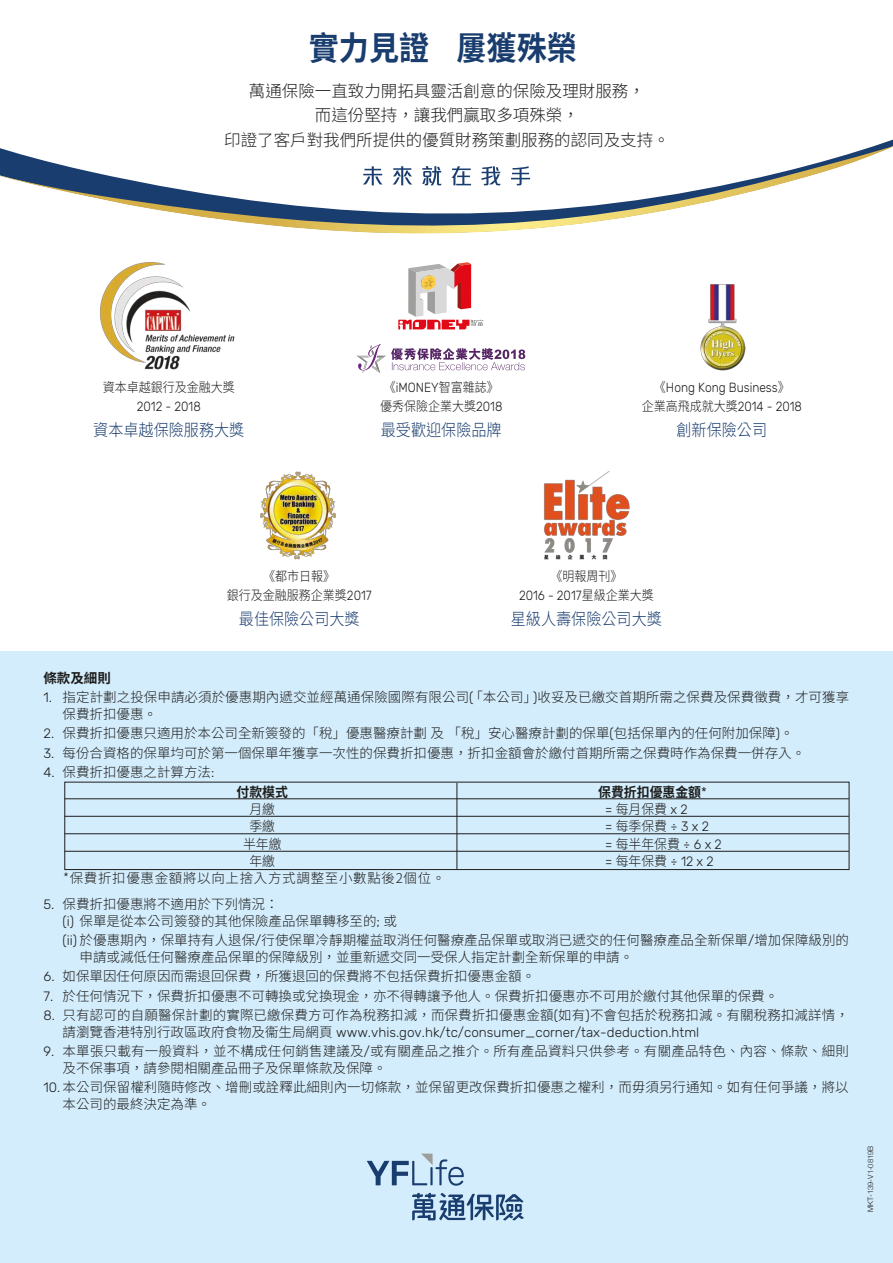
<style>
.page{position:relative;width:893px;height:1263px;background:#fff}
.page>*{position:absolute;margin:0;border:0;box-sizing:border-box;transform-origin:0 0}
.t1{font:700 32.85px "Noto Sans CJ Ktc";color:#193d6e;scale:.92 1}
.t2{font:300 16.65px "Noto Sans CJ Ktc";color:#193d6e;scale:.91 1}
.t3{font:300 16.5px/24px "Noto Sans CJ Ktc";color:#1d1d1c;text-align:center}
.t4{font:300 13.5px/16.5px "Noto Sans CJ Ktc";color:#1d1d1c}
.t5{font:300 13.5px "Rubik";color:#1d1d1c}
.t6{font:300 13.5px/17.2px "Rubik";color:#1d1d1c;scale:.95 1}
.t7{font:300 13.5px "Noto Sans CJ Ktc";letter-spacing:.05em;color:#1d1d1c}
.t8{font:700 13.5px/17.2px "Noto Sans CJ Ktc";color:#1d1d1c;scale:.95 1}
.t9{font:300 13.5px/17.2px "Noto Sans CJ Ktc";color:#1d1d1c;text-align:center;scale:.95 1}
.t10{font:700 13.5px "Noto Sans CJ Ktc";color:#1d1d1c}
.t11{font:300 13.2px/19.5px "Noto Sans CJ Ktc";color:#1d1d1c;scale:.91 1}
.t12{font:300 13.2px/19.5px "Rubik";color:#1d1d1c;text-align:center;scale:.91 1}
.t13{font:300 7.5px "Helvetica Neue";color:#1d1d1b}
.s1{font-family:"Rubik"}
.s2{font-family:"Noto Sans CJ Ktc"}
.s3{font-family:"Rubik";font-weight:300}
.s4{font-weight:300}
</style>
<div class="page">
<div style="left:0;top:647px;width:893px;height:616px;background:#d4edfc"></div>
<div style="left:0;top:135px;width:893px;height:515px;background:#fff"></div>
<div style="left:65px;top:782px;width:784px;height:88px;border:1px solid #1d1d1c"></div>
<hr style="left:457px;top:783px;width:1px;height:86px;background:#1d1d1c">
<hr style="left:65px;top:798px;width:784px;height:1px;background:#1d1d1c">
<hr style="left:65px;top:816px;width:784px;height:1px;background:#1d1d1c">
<hr style="left:65px;top:833px;width:784px;height:1px;background:#1d1d1c">
<hr style="left:65px;top:851px;width:784px;height:1px;background:#1d1d1c">
<img style="left:100px;top:262px;width:135px;height:108px">
<svg style="left:357px;top:344px;width:168px;height:29px"></svg>
<svg style="left:398px;top:262px;width:85px;height:67px"></svg>
<svg style="left:0;top:146px;width:893px;height:88px"></svg>
<svg style="left:363px;top:166px;width:19px;height:19px"></svg>
<svg style="left:393px;top:166px;width:19px;height:19px"></svg>
<svg style="left:422px;top:166px;width:20px;height:19px"></svg>
<svg style="left:452px;top:166px;width:19px;height:19px"></svg>
<svg style="left:481px;top:166px;width:20px;height:19px"></svg>
<svg style="left:511px;top:166px;width:19px;height:19px"></svg>
<svg style="left:412px;top:1193px;width:112px;height:27px"></svg>
<svg style="left:367px;top:1153px;width:97px;height:33px"></svg>
<img style="left:260px;top:471px;width:76px;height:89px">
<img style="left:544px;top:471px;width:86px;height:89px">
<img style="left:700px;top:284px;width:45px;height:87px">
<h1 class="t1" style="left:309px;top:29px;width:293px">實力見證 屢獲殊榮</h1>
<p class="t3" style="left:224px;top:80px;width:447px">萬通保險一直致力開拓具靈活創意的保險及理財服務，<br>而這份堅持，讓我們贏取多項殊榮，<br>印證了客戶對我們所提供的優質財務策劃服務的認同及支持。</p>
<p class="t11" style="left:103px;top:377px;width:147px">資本卓越銀行及金融大獎</p>
<p class="t12" style="left:137px;top:397px;width:72px">2012 - 2018</p>
<p class="t2" style="left:93px;top:421px;width:167px">資本卓越保險服務大獎</p>
<p class="t11" style="left:380px;top:377px;width:136px">《<span class="s1">iMONEY</span>智富雜誌》優秀保險企業大獎<span class="s1">2018</span></p>
<p class="t2" style="left:381px;top:421px;width:134px">最受歡迎保險品牌</p>
<p class="t12" style="left:642px;top:378px;width:178px"><span class="s2">《</span>Hong Kong Business<span class="s2">》<br>企業高飛成就大獎</span>2014 - 2018</p>
<p class="t2" style="left:676px;top:420px;width:101px">創新保險公司</p>
<p class="t11" style="left:227px;top:566px;width:161px;text-align:center">《都市日報》<br>銀行及金融服務企業獎<span class="s1">2017</span></p>
<p class="t2" style="left:239px;top:609px;width:134px">最佳保險公司大獎</p>
<p class="t11" style="left:550px;top:566px;width:81px">《明報周刊》</p>
<p class="t12" style="left:519px;top:586px;width:149px">2016 - 2017<span class="s2">星級企業大獎</span></p>
<p class="t2" style="left:511px;top:609px;width:167px">星級人壽保險公司大獎</p>
<p class="t10" style="left:43px;top:670px;width:69px">條款及細則</p>
<p class="t4" style="left:63px;top:689px;width:788px;text-indent:-19px"><span class="s1">1.</span> 指定計劃之投保申請必須於優惠期內遞交並經萬通保險國際有限公司<span class="s1">(</span>「本公司」<span class="s1">)</span>收妥及已繳交首期所需之保費及保費徵費，才可獲享保費折扣優惠。</p>
<p class="t4" style="left:43px;top:725px;width:752px"><span class="s1">2.</span> 保費折扣優惠只適用於本公司全新簽發的「稅」優惠醫療計劃及「稅」安心醫療計劃的保單<span class="s1">(</span>包括保單內的任何附加保障<span class="s1">)</span>。</p>
<p class="t4" style="left:43px;top:745px;width:763px"><span class="s1">3.</span> 每份合資格的保單均可於第一個保單年獲享一次性的保費折扣優惠，折扣金額會於繳付首期所需之保費時作為保費一併存入。</p>
<p class="t4" style="left:43px;top:764px;width:172px"><span class="s1">4.</span> 保費折扣優惠之計算方法<span class="s1">:</span></p>
<p class="t8" style="left:237px;top:783px;width:56px">付款模式</p>
<p class="t9" style="left:243px;top:801px;width:42px">月繳季繳半年繳年繳</p>
<p class="t7" style="left:63px;top:870px;width:384px">*保費折扣優惠金額將以向上捨入方式調整至小數點後2個位。</p>
<p class="t8" style="left:605px;top:783px;width:109px;text-indent:-7px">保費折扣優惠金額<span class="s3">* =</span> <span class="s4">每月保費</span> <span class="s3">x 2</span></p>
<p class="t6" style="left:605px;top:818px;width:124px">= <span class="s2">每季保費</span> ÷ 3 x 2<br>= <span class="s2">每半年保費</span> ÷ 6 x 2 = <span class="s2">每年保費</span> ÷ 12 x 2</p>
<p class="t4" style="left:63px;top:896px;width:336px;text-indent:-19px"><span class="s1">5.</span> 保費折扣優惠將不適用於下列情況：<br><span class="s1">(i)</span> 保單是從本公司簽發的其他保險產品保單轉移至的<span class="s1">;</span> 或</p>
<p class="t4" style="left:80px;top:932px;width:771px;text-indent:-17px"><span class="s1">(ii)</span> 於優惠期內，保單持有人退保<span class="s1">/</span>行使保單冷靜期權益取消任何醫療產品保單或取消已遞交的任何醫療產品全新保單<span class="s1">/</span>增加保障級別的申請或減低任何醫療產品保單的保障級別，並重新遞交同一受保人指定計劃全新保單的申請。</p>
<p class="t4" style="left:43px;top:968px;width:493px"><span class="s1">6.</span> 如保單因任何原因而需退回保費，所獲退回的保費將不包括保費折扣優惠金額。</p>
<p class="t4" style="left:43px;top:988px;width:736px"><span class="s1">7.</span> 於任何情況下，保費折扣優惠不可轉換或兌換現金，亦不得轉讓予他人。保費折扣優惠亦不可用於繳付其他保單的保費。</p>
<p class="t4" style="left:43px;top:1007px;width:807px"><span class="s1">8.</span> 只有認可的自願醫保計劃的實際已繳保費方可作為稅務扣減，而保費折扣優惠金額<span class="s1">(</span>如有<span class="s1">)</span>不會包括於稅務扣減。有關稅務扣減詳情，</p>
<p class="t5" style="left:63px;top:1024px;width:638px"><span class="s2">請瀏覽香港特別行政區政府食物及衞生局網頁</span> www.vhis.gov.hk/tc/consumer_corner/tax-deduction.html</p>
<p class="t4" style="left:63px;top:1043px;width:788px;text-indent:-19px"><span class="s1">9.</span> 本單張只載有一般資料，並不構成任何銷售建議及<span class="s1">/</span>或有關產品之推介。所有產品資料只供參考。有關產品特色、內容、條款、細則及不保事項，請參閱相關產品冊子及保單條款及保障。</p>
<p class="t4" style="left:63px;top:1079px;width:788px;text-indent:-19px"><span class="s1">10.</span> 本公司保留權利隨時修改、增刪或詮釋此細則內一切條款，並保留更改保費折扣優惠之權利，而毋須另行通知。如有任何爭議，將以本公司的最終決定為準。</p>
<p class="t13" style="left:864px;top:1212px;width:68px;rotate:-90deg">MKT-139-V1-0819B</p>
</div>
